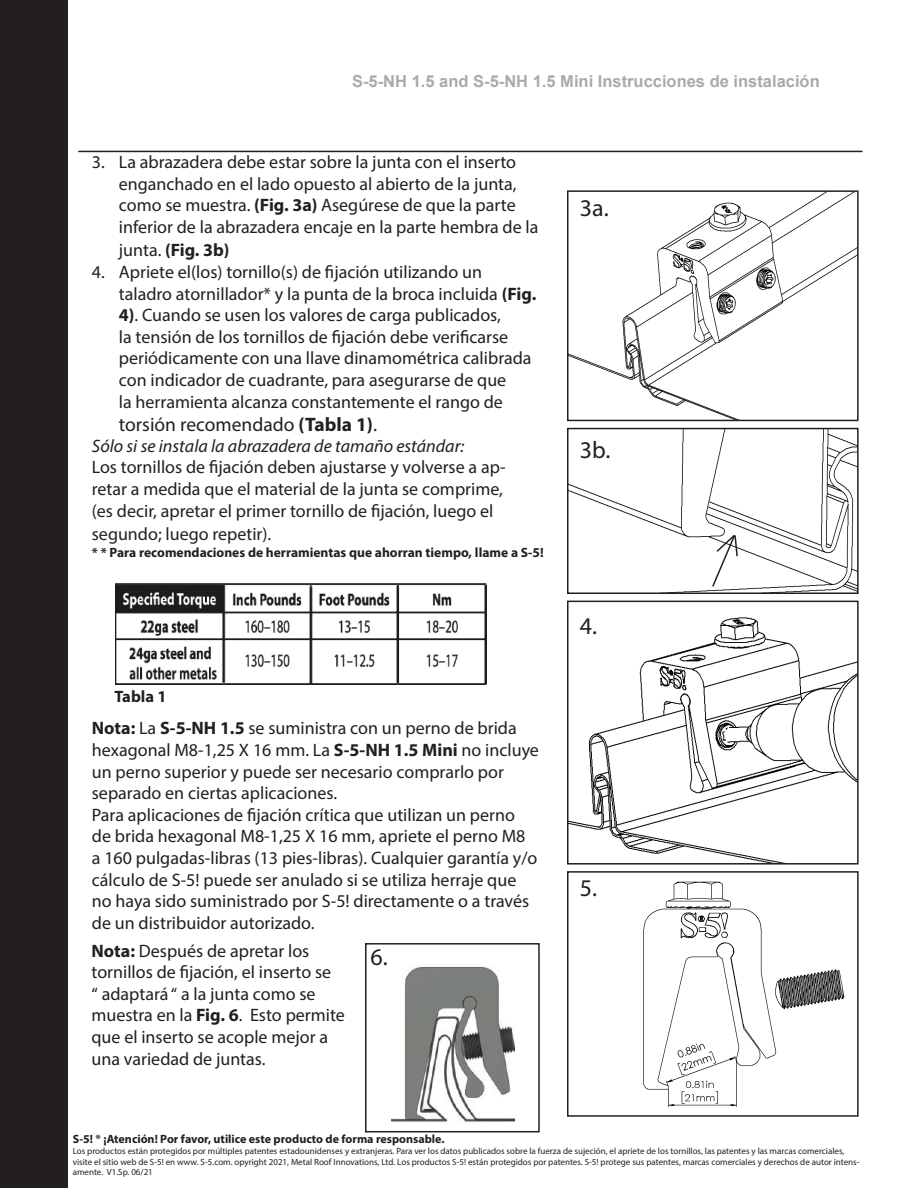
<style>
.page{position:relative;width:918px;height:1188px;background:#fff}
.page>*{position:absolute;margin:0;border:0;box-sizing:border-box;transform-origin:0 0}
.t1{font:24px "Myriad Pro";color:#231f20}
.t2{font:19.5px "Myriad Pro";color:#231f20}
.t3{font:18px/21.6px "Myriad Pro";color:#231f20}
.t4{font:italic 18px "Myriad Pro";color:#231f20}
.t5{font:700 18px "Myriad Pro";color:#231f20}
.t6{font:700 16.5px "Arial";color:#a8abac}
.t7{font:700 16.5px "Myriad Pro";color:#231f20}
.t8{font:700 13.5px "Myriad Pro";color:#231f20}
.t9{font:700 12px "Myriad Pro";color:#231f20}
.t10{font:9px/10.8px "Myriad Pro";color:#231f20}
.s1{font-weight:700}
.s2{font-weight:400}
</style>
<div class="page">
<div style="left:0;top:0;width:68px;height:1188px;background:#231f20"></div>
<hr style="left:78px;top:151px;width:784px;height:1px;background:#231f20">
<img style="left:116px;top:583px;width:370px;height:101px">
<img style="left:570px;top:193px;width:286px;height:225px">
<div style="left:567px;top:190px;width:292px;height:231px;border:2px solid #231f20"></div>
<img style="left:570px;top:431px;width:286px;height:160px">
<div style="left:567px;top:428px;width:292px;height:166px;border:2px solid #231f20"></div>
<img style="left:570px;top:617px;width:286px;height:245px">
<div style="left:567px;top:601px;width:292px;height:264px;border:2px solid #231f20"></div>
<img style="left:643px;top:881px;width:202px;height:226px">
<div style="left:567px;top:871px;width:292px;height:246px;border:2px solid #231f20"></div>
<svg style="left:711px;top:533px;width:28px;height:55px"></svg>
<img style="left:392px;top:966px;width:122px;height:156px">
<div style="left:365px;top:943px;width:175px;height:189px;border:2px solid #231f20"></div>
<p class="t6" style="left:352px;top:71px;width:469px">S-5-NH 1.5 and S-5-NH 1.5 Mini Instrucciones de instalación</p>
<p class="t3" style="left:119px;top:151px;width:421px;text-indent:-27px">3. La abrazadera debe estar sobre la junta con el inserto enganchado en el lado opuesto al abierto de la junta, como se muestra. <span class="s1">(Fig. 3a)</span> Asegúrese de que la parte inferior de la abrazadera encaje en la parte hembra de la</p>
<p class="t5" style="left:119px;top:239px;width:112px"><span class="s2">junta.</span> (Fig. 3b)</p>
<p class="t3" style="left:119px;top:261px;width:419px;text-indent:-27px">4. Apriete el(los) tornillo(s) de fijación utilizando un taladro atornillador* y la punta de la broca incluida <span class="s1">(Fig.<br>4)</span>. Cuando se usen los valores de carga publicados,<br>la tensión de los tornillos de fijación debe verificarse periódicamente con una llave dinamométrica calibrada con indicador de cuadrante, para asegurarse de que<br>la herramienta alcanza constantemente el rango de</p>
<p class="t2" style="left:119px;top:413px;width:260px">torsión recomendado <span class="s1">(Tabla 1)</span>.</p>
<p class="t4" style="left:92px;top:435px;width:374px">Sólo si se instala la abrazadera de tamaño estándar:</p>
<p class="t3" style="left:92px;top:456px;width:415px">Los tornillos de fijación deben ajustarse y volverse a ap&shy;retar a medida que el material de la junta se comprime, (es decir, apretar el primer tornillo de fijación, luego el</p>
<p class="t3" style="left:92px;top:523px;width:181px">segundo; luego repetir).</p>
<p class="t8" style="left:92px;top:544px;width:453px">* * Para recomendaciones de herramientas que ahorran tiempo, llame a S-5!</p>
<p class="t7" style="left:114px;top:686px;width:54px">Tabla 1</p>
<p class="t3" style="left:92px;top:717px;width:449px"><span class="s1">Nota:</span> La <span class="s1">S-5-NH 1.5</span> se suministra con un perno de brida hexagonal M8-1,25 X 16 mm. La <span class="s1">S-5-NH 1.5 Mini</span> no incluye un perno superior y puede ser necesario comprarlo por separado en ciertas aplicaciones.<br>Para aplicaciones de fijación crítica que utilizan un perno<br>de brida hexagonal M8-1,25 X 16 mm, apriete el perno M8<br>a 160 pulgadas-libras (13 pies-libras). Cualquier garantía y/o cálculo de S-5! puede ser anulado si se utiliza herraje que no haya sido suministrado por S-5! directamente o a través de un distribuidor autorizado.</p>
<p class="t3" style="left:91px;top:939px;width:255px"><span class="s1">Nota:</span> Después de apretar los tornillos de fijación, el inserto se<br>“ adaptará “ a la junta como se muestra en la <span class="s1">Fig. 6</span>. Esto permite que el inserto se acople mejor a una variedad de juntas.</p>
<h1 class="t1" style="left:370px;top:942px;width:19px">6.</h1>
<h1 class="t1" style="left:580px;top:193px;width:30px">3a.</h1>
<h1 class="t1" style="left:580px;top:435px;width:32px">3b.</h1>
<h1 class="t1" style="left:580px;top:611px;width:19px">4.</h1>
<h1 class="t1" style="left:580px;top:874px;width:19px">5.</h1>
<p class="t9" style="left:73px;top:1131px;width:373px">S-5! ® ¡Atención! Por favor, utilice este producto de forma responsable.</p>
<p class="t10" style="left:73px;top:1145px;width:788px">Los productos están protegidos por múltiples patentes estadounidenses y extranjeras. Para ver los datos publicados sobre la fuerza de sujeción, el apriete de los tornillos, las patentes y las marcas comerciales, visite el sitio web de S-5! en www. S-5.com. opyright 2021, Metal Roof Innovations, Ltd. Los productos S-5! están protegidos por patentes. S-5! protege sus patentes, marcas comerciales y derechos de autor intens&shy;amente. V1.Sp. 06/21</p>
</div>
